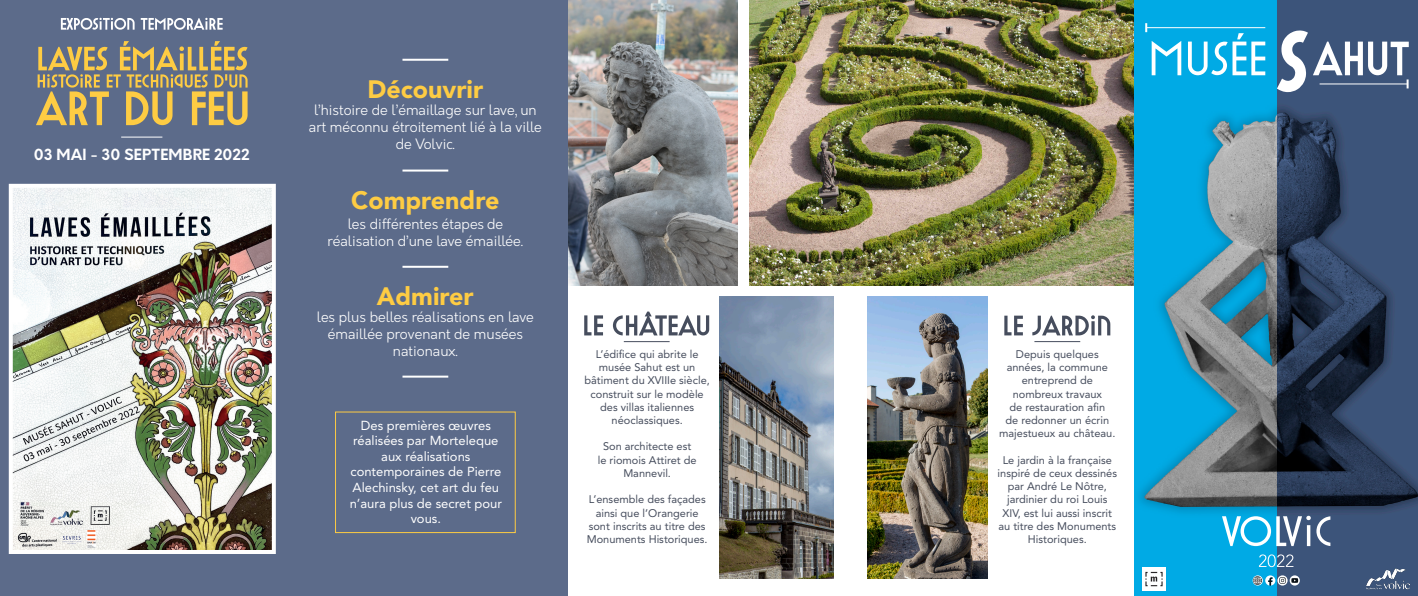
<style>
.page{position:relative;width:1418px;height:596px;background:#fff}
.page>*{position:absolute;margin:0;border:0;box-sizing:border-box;transform-origin:0 0}
.t1{font:900 25px "Avenir LT Std";color:#fecc43}
.t2{font:700 15px "Orkney";letter-spacing:.01em;color:#fff}
.t3{font:300 14px/16.8px "Orkney";color:#fff;text-align:center}
.t4{font:13px/15.6px "Avenir LT Std";color:#fff;text-align:center}
.t5{font:11px/13.2px "Avenir LT Std";color:#464d5d;text-align:center}
</style>
<div class="page">
<img style="left:749px;top:0;width:385px;height:285px">
<img style="left:567px;top:0;width:170px;height:285px">
<img style="left:1276px;top:0;width:141px;height:595px">
<div style="left:0;top:0;width:567px;height:595px;background:#5c6b8a"></div>
<svg style="left:61px;top:18px;width:74px;height:12px"></svg>
<svg style="left:141px;top:18px;width:82px;height:12px"></svg>
<svg style="left:36px;top:41px;width:211px;height:84px"></svg>
<img style="left:8px;top:183px;width:268px;height:371px">
<img style="left:867px;top:296px;width:120px;height:282px">
<svg style="left:584px;top:311px;width:125px;height:24px"></svg>
<hr style="left:624px;top:341px;width:45px;height:1px;background:#464d5d">
<svg style="left:1004px;top:315px;width:106px;height:20px"></svg>
<hr style="left:1034px;top:341px;width:46px;height:1px;background:#464d5d">
<hr style="left:121px;top:136px;width:41px;height:1px;background:#fff">
<div style="left:335px;top:411px;width:181px;height:121px;border:1px solid #fecc43"></div>
<hr style="left:402px;top:59px;width:46px;height:2px;background:#fff">
<hr style="left:402px;top:169px;width:46px;height:2px;background:#fff">
<hr style="left:402px;top:265px;width:46px;height:2px;background:#fff">
<hr style="left:402px;top:375px;width:46px;height:2px;background:#fff">
<img style="left:1134px;top:0;width:142px;height:595px">
<svg style="left:1258px;top:554px;width:35px;height:12px"></svg>
<img style="left:719px;top:296px;width:114px;height:282px">
<svg style="left:1276px;top:30px;width:132px;height:62px"></svg>
<svg style="left:1221px;top:515px;width:109px;height:30px"></svg>
<img style="left:1141px;top:567px;width:24px;height:23px">
<img style="left:1364px;top:567px;width:47px;height:23px">
<svg style="left:1277px;top:575px;width:10px;height:10px"></svg>
<svg style="left:1289px;top:575px;width:10px;height:10px"></svg>
<svg style="left:1291px;top:577px;width:7px;height:5px"></svg>
<svg style="left:1253px;top:575px;width:32px;height:10px"></svg>
<svg style="left:1145px;top:23px;width:120px;height:52px"></svg>
<p class="t2" style="left:34px;top:145px;width:217px">03 MAI - 30 SEPTEMBRE 2022</p>
<p class="t1" style="left:367px;top:74px;width:117px">Découvrir</p>
<p class="t3" style="left:309px;top:102px;width:234px">l’histoire de l’émaillage sur lave, un art méconnu étroitement lié à la ville de Volvic.</p>
<p class="t1" style="left:351px;top:185px;width:150px">Comprendre</p>
<p class="t3" style="left:327px;top:215px;width:197px">les différentes étapes de réalisation d’une lave émaillée.</p>
<p class="t1" style="left:377px;top:281px;width:98px">Admirer</p>
<p class="t3" style="left:317px;top:308px;width:219px">les plus belles réalisations en lave émaillée provenant de musées nationaux.</p>
<p class="t4" style="left:350px;top:417px;width:154px">Des premières œuvres réalisées par Morteleque aux réalisations contemporaines de Pierre<br>Alechinsky, cet art du feu n’aura plus de secret pour vous.</p>
<p class="t5" style="left:584px;top:347px;width:127px">L’édifice qui abrite le musée Sahut est un bâtiment du XVIIIe siècle, construit sur le modèle des villas italiennes néoclassiques.</p>
<p class="t5" style="left:597px;top:440px;width:100px">Son architecte est le riomois Attiret de<br>Mannevil.</p>
<p class="t5" style="left:586px;top:492px;width:122px">L’ensemble des façades ainsi que l’Orangerie sont inscrits au titre des<br>Monuments Historiques.</p>
<p class="t5" style="left:999px;top:347px;width:118px">Depuis quelques années, la commune entreprend de nombreux travaux<br>de restauration afin<br>de redonner un écrin majestueux au château.</p>
<p class="t5" style="left:997px;top:453px;width:121px">Le jardin à la française inspiré de ceux dessinés par André Le Nôtre, jardinier du roi Louis<br>XIV, est lui aussi inscrit au titre des Monuments<br>Historiques.</p>
</div>
